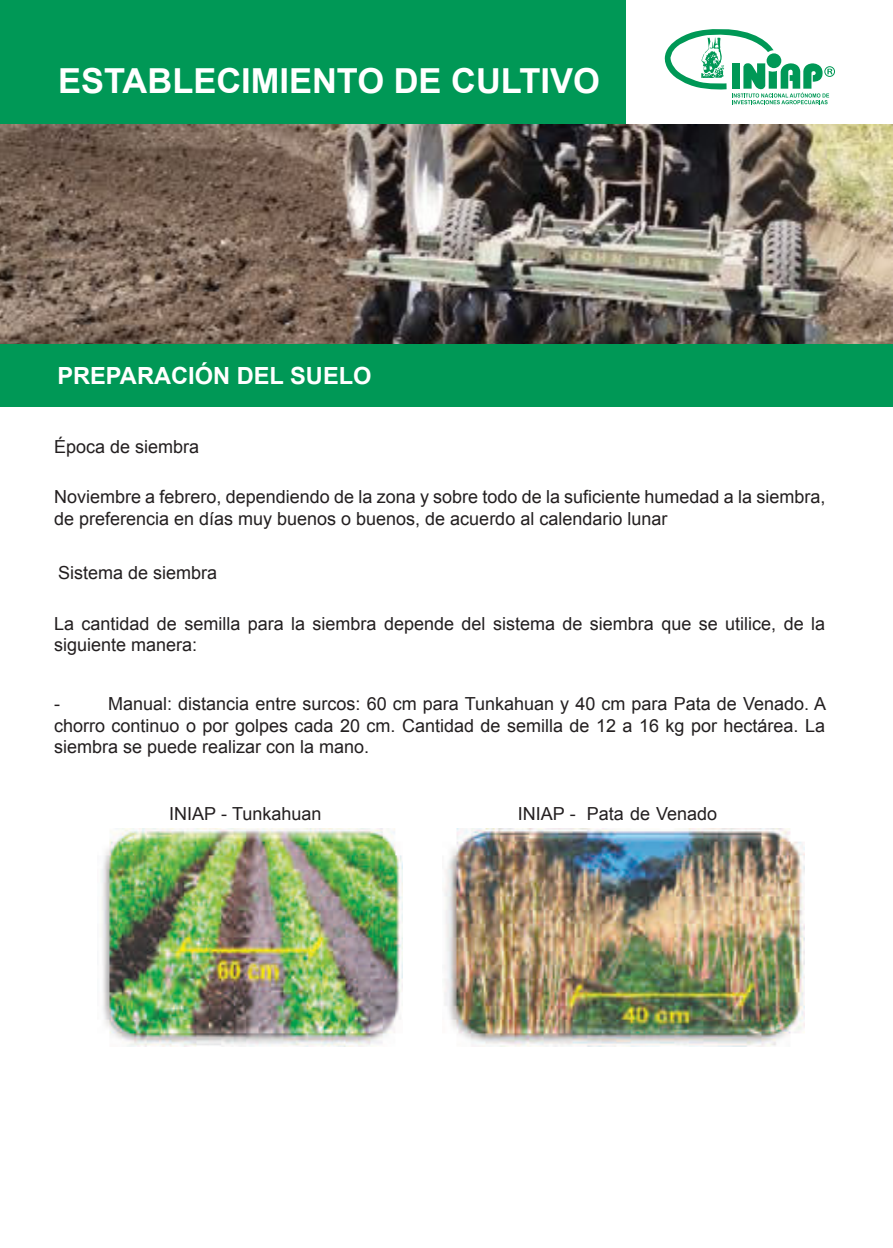
<style>
.page{position:relative;width:893px;height:1248px;background:#fff}
.page>*{position:absolute;margin:0;border:0;box-sizing:border-box;transform-origin:0 0}
.t1{font:700 34.5px "Arial";color:#fff}
.t2{font:700 23.7px "Arial";color:#fff}
.t3{font:18px/21.6px "Arial";color:#231f20}
</style>
<div class="page">
<svg style="left:664px;top:29px;width:171px;height:75px"></svg>
<div style="left:0;top:1px;width:626px;height:128px;background:#009856"></div>
<div style="left:0;top:343px;width:892px;height:63px;background:#009856"></div>
<img style="left:101px;top:828px;width:301px;height:218px">
<img style="left:444px;top:828px;width:360px;height:218px">
<img style="left:0;top:125px;width:892px;height:219px">
<h1 class="t1" style="left:58px;top:61px;width:543px">ESTABLECIMIENTO DE CULTIVO</h1>
<h2 class="t2" style="left:57px;top:362px;width:316px">PREPARACIÓN DEL SUELO</h2>
<p class="t3" style="left:54px;top:437px;width:147px">Época de siembra</p>
<p class="t3" style="left:54px;top:488px;width:773px">Noviembre a febrero, dependiendo de la zona y sobre todo de la suficiente humedad a la siembra, de preferencia en días muy buenos o buenos, de acuerdo al calendario lunar</p>
<p class="t3" style="left:58px;top:564px;width:161px">Sistema de siembra</p>
<p class="t3" style="left:54px;top:614px;width:773px">La cantidad de semilla para la siembra depende del sistema de siembra que se utilice, de la siguiente manera:</p>
<p class="t3" style="left:54px;top:694px;width:773px;text-align:justify;text-indent:54px">Manual: distancia entre surcos: 60 cm para Tunkahuan y 40 cm para Pata de Venado. A chorro continuo o por golpes cada 20 cm. Cantidad de semilla de 12 a 16 kg por hectárea. La siembra se puede realizar con la mano.</p>
<p class="t3" style="left:54px;top:694px;width:7px">-</p>
<p class="t3" style="left:169px;top:804px;width:154px">INIAP - Tunkahuan</p>
<p class="t3" style="left:518px;top:804px;width:201px">INIAP - Pata de Venado</p>
</div>
